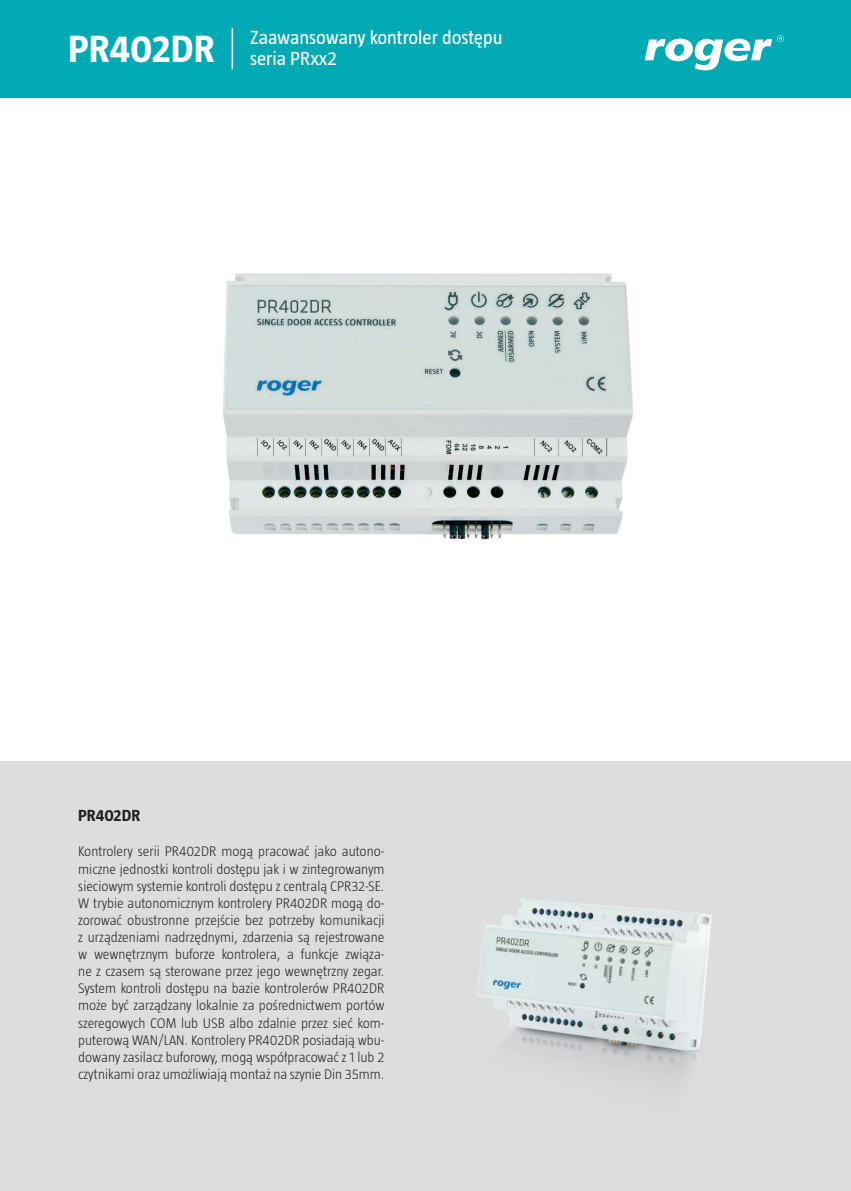
<style>
.page{position:relative;width:851px;height:1191px;background:#fff}
.page>*{position:absolute;margin:0;border:0;box-sizing:border-box;transform-origin:0 0}
.t1{font:700 39px "Taz";color:#fff}
.t2{font:19.5px "Taz";color:#fff}
.t3{font:700 16.5px "Taz";color:#231f20}
.t4{font:300 14.25px/17.1px "Taz";color:#231f20;text-align:justify}
</style>
<div class="page">
<div style="left:0;top:761px;width:850px;height:430px;background:#dcdddf"></div>
<div style="left:0;top:0;width:850px;height:98px;background:#00aab5"></div>
<svg style="left:644px;top:35px;width:139px;height:35px"></svg>
<hr style="left:231px;top:28px;width:2px;height:41px;background:#fff">
<img style="left:223px;top:273px;width:410px;height:267px">
<img style="left:477px;top:899px;width:235px;height:179px">
<p class="t1" style="left:68px;top:27px;width:148px">PR402DR</p>
<p class="t2" style="left:250px;top:26px;width:254px">Zaawansowany kontroler dostępu</p>
<p class="t2" style="left:250px;top:47px;width:88px">seria PRxx2</p>
<p class="t3" style="left:78px;top:806px;width:64px">PR402DR</p>
<p class="t4" style="left:78px;top:843px;width:308px">Kontrolery serii PR402DR mogą pracować jako autono&shy;miczne jednostki kontroli dostępu jak i w zintegrowanym sieciowym systemie kontroli dostępu z centralą CPR32-SE.<br>W trybie autonomicznym kontrolery PR402DR mogą do&shy;zorować obustronne przejście bez potrzeby komunikacji z urządzeniami nadrzędnymi, zdarzenia są rejestrowane w wewnętrznym buforze kontrolera, a funkcje związa&shy;ne z czasem są sterowane przez jego wewnętrzny zegar.<br>System kontroli dostępu na bazie kontrolerów PR402DR może być zarządzany lokalnie za pośrednictwem portów szeregowych COM lub USB albo zdalnie przez sieć kom&shy;puterową WAN/LAN. Kontrolery PR402DR posiadają wbu&shy;dowany zasilacz buforowy, mogą współpracować z 1 lub 2 czytnikami oraz umożliwiają montaż na szynie Din 35mm.</p>
</div>
